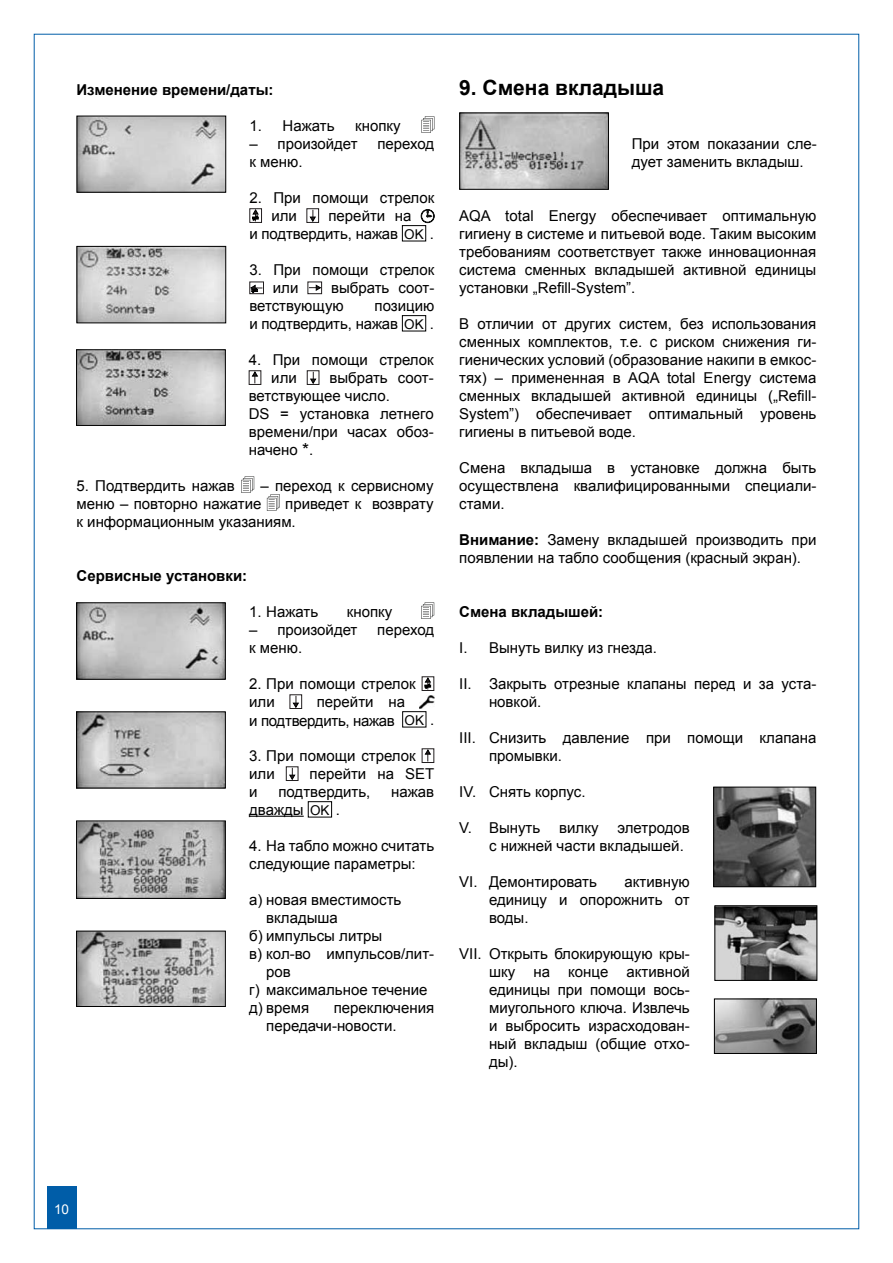
<style>
.page{position:relative;width:893px;height:1263px;background:#fff}
.page>*{position:absolute;margin:0;border:0;box-sizing:border-box;transform-origin:0 0}
.t1{font:700 21px "Arial";color:#000}
.t2{font:15px/18px "Arial";color:#000}
.t3{font:700 15px "Arial";color:#000}
.t4{font:15px/19.5px "Arial";letter-spacing:-.02em;color:#000}
.t5{font:13.5px "Arial";color:#fff}
.s1{font-size:13.5px}
.s2{font-size:18px}
.s3{font-weight:700}
</style>
<div class="page">
<div style="left:47px;top:1186px;width:30px;height:43px;background:#005da8"></div>
<svg style="left:241px;top:476px;width:13px;height:17px"></svg>
<svg style="left:267px;top:494px;width:13px;height:17px"></svg>
<div style="left:249px;top:370px;width:12px;height:15px;border:1px solid #231f20"></div>
<svg style="left:251px;top:370px;width:8px;height:13px"></svg>
<div style="left:307px;top:370px;width:12px;height:15px;border:1px solid #231f20"></div>
<svg style="left:309px;top:372px;width:8px;height:13px"></svg>
<img style="left:78px;top:351px;width:146px;height:73px">
<div style="left:76px;top:349px;width:150px;height:77px;border:1px solid #000"></div>
<hr style="left:249px;top:816px;width:55px;height:1px;background:#000">
<svg style="left:421px;top:602px;width:13px;height:17px"></svg>
<div style="left:422px;top:676px;width:12px;height:15px;border:1px solid #231f20"></div>
<svg style="left:424px;top:676px;width:8px;height:13px"></svg>
<div style="left:290px;top:694px;width:12px;height:15px;border:1px solid #231f20"></div>
<svg style="left:292px;top:696px;width:7px;height:13px"></svg>
<img style="left:420px;top:695px;width:14px;height:13px">
<div style="left:402px;top:711px;width:24px;height:16px;border:1px solid #000"></div>
<div style="left:422px;top:748px;width:12px;height:15px;border:1px solid #231f20"></div>
<svg style="left:424px;top:748px;width:8px;height:13px"></svg>
<div style="left:286px;top:766px;width:12px;height:15px;border:1px solid #231f20"></div>
<svg style="left:288px;top:768px;width:8px;height:13px"></svg>
<div style="left:308px;top:801px;width:24px;height:16px;border:1px solid #000"></div>
<img style="left:78px;top:604px;width:146px;height:74px">
<div style="left:76px;top:602px;width:150px;height:78px;border:1px solid #000"></div>
<img style="left:78px;top:713px;width:146px;height:73px">
<div style="left:76px;top:711px;width:150px;height:77px;border:1px solid #000"></div>
<img style="left:78px;top:822px;width:146px;height:75px">
<div style="left:76px;top:820px;width:150px;height:79px;border:1px solid #000"></div>
<img style="left:78px;top:933px;width:146px;height:72px">
<div style="left:76px;top:931px;width:150px;height:76px;border:1px solid #000"></div>
<img style="left:715px;top:789px;width:99px;height:96px">
<div style="left:713px;top:787px;width:103px;height:100px;border:1px solid #000"></div>
<img style="left:716px;top:907px;width:99px;height:72px">
<div style="left:714px;top:905px;width:103px;height:76px;border:1px solid #000"></div>
<img style="left:716px;top:1000px;width:99px;height:52px">
<div style="left:714px;top:998px;width:103px;height:56px;border:1px solid #000"></div>
<svg style="left:421px;top:116px;width:13px;height:17px"></svg>
<div style="left:249px;top:208px;width:13px;height:15px;border:1px solid #231f20"></div>
<svg style="left:252px;top:208px;width:7px;height:13px"></svg>
<div style="left:306px;top:208px;width:13px;height:15px;border:1px solid #231f20"></div>
<svg style="left:309px;top:210px;width:7px;height:13px"></svg>
<svg style="left:421px;top:209px;width:14px;height:14px"></svg>
<div style="left:402px;top:225px;width:24px;height:16px;border:1px solid #000"></div>
<div style="left:249px;top:282px;width:15px;height:12px;border:1px solid #231f20"></div>
<div style="left:307px;top:282px;width:15px;height:12px;border:1px solid #231f20"></div>
<svg style="left:309px;top:284px;width:13px;height:7px"></svg>
<div style="left:402px;top:315px;width:24px;height:16px;border:1px solid #000"></div>
<img style="left:79px;top:118px;width:145px;height:73px">
<div style="left:77px;top:116px;width:149px;height:77px;border:1px solid #000"></div>
<img style="left:79px;top:248px;width:145px;height:73px">
<div style="left:77px;top:246px;width:149px;height:77px;border:1px solid #000"></div>
<img style="left:461px;top:115px;width:146px;height:73px">
<div style="left:459px;top:113px;width:150px;height:77px;border:1px solid #000"></div>
<svg style="left:249px;top:284px;width:13px;height:9px"></svg>
<p class="t3" style="left:77px;top:79px;width:198px">Изменение времени/даты:</p>
<p class="t2" style="left:249px;top:116px;width:87px">1. Нажать</p>
<p class="t2" style="left:355px;top:116px;width:47px">кнопку</p>
<p class="t2" style="left:249px;top:134px;width:110px">– произойдет</p>
<p class="t2" style="left:377px;top:134px;width:58px">переход</p>
<p class="t2" style="left:249px;top:152px;width:55px">к меню.</p>
<p class="t2" style="left:271px;top:188px;width:164px;text-indent:-22px">2. При помощи стрелок или</p>
<p class="t2" style="left:249px;top:206px;width:186px;text-indent:79px">перейти на<br>и подтвердить, нажав <span class="s1">OK</span> .</p>
<p class="t2" style="left:273px;top:260px;width:163px;text-indent:-24px">3. При помощи стрелок или</p>
<p class="t2" style="left:249px;top:278px;width:186px;text-indent:82px">выбрать соот&shy;ветствующую</p>
<p class="t2" style="left:249px;top:296px;width:186px;text-align:right">позицию<br>и подтвердить, нажав <span class="s1">OK</span> .</p>
<p class="t2" style="left:271px;top:350px;width:164px;text-indent:-23px">4. При помощи стрелок или</p>
<p class="t2" style="left:249px;top:368px;width:186px;text-indent:81px">выбрать соот&shy;ветствующее число.<br>DS = установка летнего времени/при часах обоз&shy;начено <span class="s2">*</span>.</p>
<p class="t2" style="left:77px;top:476px;width:160px">5. Подтвердить нажав</p>
<p class="t2" style="left:77px;top:476px;width:359px;text-indent:184px">– переход к сервисному меню – повторно нажатие</p>
<p class="t2" style="left:77px;top:494px;width:359px;text-indent:209px">приведет к возврату к информационным указаниям.</p>
<p class="t3" style="left:77px;top:565px;width:172px">Сервисные установки:</p>
<p class="t2" style="left:249px;top:602px;width:70px">1. Нажать</p>
<p class="t2" style="left:347px;top:602px;width:47px">кнопку</p>
<p class="t2" style="left:249px;top:620px;width:110px">– произойдет</p>
<p class="t2" style="left:377px;top:620px;width:58px">переход</p>
<p class="t2" style="left:249px;top:638px;width:55px">к меню.</p>
<p class="t2" style="left:249px;top:674px;width:168px">2. При помощи стрелок или</p>
<p class="t4" style="left:249px;top:692px;width:186px;text-indent:68px">перейти на<br>и подтвердить, нажав <span class="s1">OK</span> .</p>
<p class="t2" style="left:249px;top:746px;width:168px">3. При помощи стрелок или</p>
<p class="t2" style="left:310px;top:764px;width:126px">перейти на SET</p>
<p class="t2" style="left:249px;top:782px;width:10px">и</p>
<p class="t2" style="left:278px;top:782px;width:93px">подтвердить,</p>
<p class="t2" style="left:391px;top:782px;width:44px">нажав</p>
<p class="t2" style="left:249px;top:800px;width:92px">дважды <span class="s1">OK</span> .</p>
<p class="t2" style="left:249px;top:836px;width:186px">4. На табло можно считать следующие параметры:</p>
<p class="t2" style="left:249px;top:890px;width:154px">a) новая вместимость</p>
<p class="t2" style="left:266px;top:908px;width:73px">вкладыша</p>
<p class="t2" style="left:249px;top:926px;width:135px">б) импульсы литры</p>
<p class="t2" style="left:249px;top:944px;width:186px">в) кол-во импульсов/лит-</p>
<p class="t2" style="left:266px;top:962px;width:26px">ров</p>
<p class="t2" style="left:249px;top:980px;width:180px">г) максимальное течение</p>
<p class="t2" style="left:249px;top:998px;width:62px">д) время</p>
<p class="t2" style="left:266px;top:998px;width:169px;text-indent:67px">переключения передачи-новости.</p>
<h1 class="t1" style="left:459px;top:73px;width:207px">9. Смена вкладыша</h1>
<p class="t2" style="left:632px;top:134px;width:186px">При этом показании сле&shy;дует заменить вкладыш.</p>
<p class="t2" style="left:459px;top:206px;width:359px;text-align:justify">AQA total Energy обеспечивает оптимальную гигиену в системе и питьевой воде. Таким высоким требованиям соответствует также инновационная система сменных вкладышей активной единицы установки „Refill-System”.</p>
<p class="t2" style="left:459px;top:314px;width:359px;text-align:justify">В отличии от других систем, без использования сменных комплектов, т.е. с риском снижения ги&shy;гиенических условий (образование накипи в емкос&shy;тях) – примененная в AQA total Energy система сменных вкладышей активной единицы („Refill-System”) обеспечивает оптимальный уровень гигиены в питьевой воде.</p>
<p class="t2" style="left:459px;top:458px;width:359px;text-align:justify">Смена вкладыша в установке должна быть осуществлена квалифицированными специали&shy;стами.</p>
<p class="t2" style="left:459px;top:530px;width:359px"><span class="s3">Внимание:</span> Замену вкладышей производить при появлении на табло сообщения (красный экран).</p>
<p class="t3" style="left:459px;top:601px;width:145px">Смена вкладышей:</p>
<p class="t2" style="left:459px;top:638px;width:199px">I. Вынуть вилку из гнезда.</p>
<p class="t2" style="left:489px;top:674px;width:329px;text-indent:-30px">II. Закрыть отрезные клапаны перед и за уста&shy;новкой.</p>
<p class="t2" style="left:489px;top:728px;width:329px;text-indent:-30px">III. Снизить давление при помощи клапана промывки.</p>
<p class="t2" style="left:459px;top:782px;width:128px">IV. Снять корпус.</p>
<p class="t2" style="left:459px;top:818px;width:83px">V. Вынуть</p>
<p class="t2" style="left:559px;top:818px;width:41px">вилку</p>
<p class="t2" style="left:489px;top:818px;width:202px;text-indent:129px">элетродов с нижней части вкладышей.</p>
<p class="t2" style="left:459px;top:872px;width:139px">VI. Демонтировать</p>
<p class="t2" style="left:489px;top:872px;width:202px;text-align:justify;text-indent:135px">активную единицу и опорожнить от воды.</p>
<p class="t2" style="left:489px;top:944px;width:202px;text-align:justify;text-indent:-30px">VII. Открыть блокирующую кры&shy;шку на конце активной единицы при помощи вось&shy;миугольного ключа. Извлечь и выбросить израсходован&shy;ный вкладыш (общие отхо&shy;ды).</p>
<p class="t5" style="left:54px;top:1200px;width:17px">10</p>
</div>
